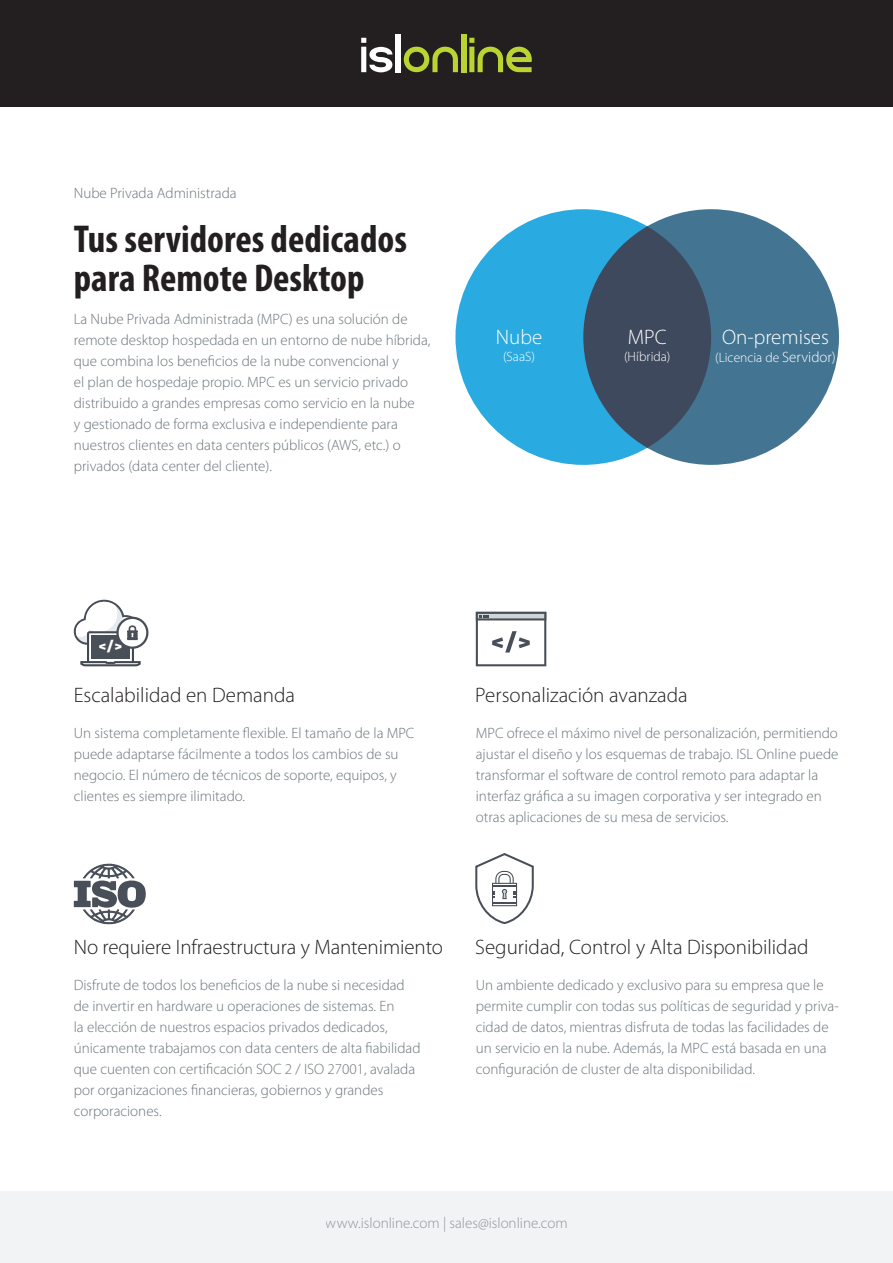
<style>
.page{position:relative;width:893px;height:1263px;background:#fff}
.page>*{position:absolute;margin:0;border:0;box-sizing:border-box;transform-origin:0 0}
.t1{font:700 condensed 39px/39px "Myriad Pro";color:#231f20}
.t2{font:300 21px "Myriad Pro";color:#231f20}
.t3{font:300 21px "Myriad Pro";color:#fff}
.t4{font:300 15px/21px "Myriad Pro";color:#6a757b}
.t5{font:800 14.85px "Adelle";color:#fff}
.t6{font:300 13.5px "Myriad Pro";color:#fff}
.s1{font-size:15px}
</style>
<div class="page">
<div style="left:0;top:0;width:893px;height:106px;background:#231f20"></div>
<div style="left:0;top:1192px;width:893px;height:71px;background:#f2f3f4"></div>
<svg style="left:361px;top:38px;width:31px;height:34px"></svg>
<div style="left:396px;top:34px;width:5px;height:38px;background:#fff"></div>
<svg style="left:404px;top:47px;width:54px;height:25px"></svg>
<div style="left:461px;top:34px;width:5px;height:38px;background:#bad432"></div>
<svg style="left:469px;top:38px;width:63px;height:34px"></svg>
<svg style="left:455px;top:209px;width:192px;height:256px;fill:#29aae1"></svg>
<svg style="left:647px;top:209px;width:192px;height:256px;background:#5b7d95"></svg>
<svg style="left:74px;top:600px;width:75px;height:66px"></svg>
<svg style="left:476px;top:612px;width:70px;height:54px"></svg>
<svg style="left:475px;top:853px;width:59px;height:72px"></svg>
<svg style="left:74px;top:863px;width:72px;height:62px"></svg>
<p class="t4" style="left:74px;top:183px;width:164px">Nube Privada Administrada</p>
<h1 class="t1" style="left:74px;top:218px;width:335px">Tus servidores dedicados para Remote Desktop</h1>
<p class="t4" style="left:74px;top:309px;width:358px">La Nube Privada Administrada (MPC) es una solución de remote desktop hospedada en un entorno de nube híbrida, que combina los beneficios de la nube convencional y<br>el plan de hospedaje propio. MPC es un servicio privado distribuido a grandes empresas como servicio en la nube<br>y gestionado de forma exclusiva e independiente para nuestros clientes en data centers públicos (AWS, etc.) o privados (data center del cliente).</p>
<h2 class="t3" style="left:496px;top:325px;width:48px">Nube</h2>
<p class="t6" style="left:503px;top:349px;width:33px">(SaaS)</p>
<h2 class="t3" style="left:628px;top:325px;width:40px">MPC</h2>
<p class="t6" style="left:624px;top:349px;width:48px">(Híbrida)</p>
<h2 class="t3" style="left:722px;top:325px;width:108px">On-premises</h2>
<p class="t6" style="left:715px;top:350px;width:122px">(Licencia de <span class="s1">Servidor)</span></p>
<p class="t5" style="left:98px;top:636px;width:26px">&lt;/&gt;</p>
<h2 class="t2" style="left:74px;top:683px;width:223px">Escalabilidad en Demanda</h2>
<p class="t4" style="left:74px;top:722px;width:342px">Un sistema completamente flexible. El tamaño de la MPC puede adaptarse fácilmente a todos los cambios de su negocio. El número de técnicos de soporte, equipos, y clientes es siempre ilimitado.</p>
<h2 class="t2" style="left:475px;top:683px;width:214px">Personalización avanzada</h2>
<p class="t4" style="left:476px;top:722px;width:364px">MPC ofrece el máximo nivel de personalización, permitiendo ajustar el diseño y los esquemas de trabajo. ISL Online puede transformar el software de control remoto para adaptar la interfaz gráfica a su imagen corporativa y ser integrado en otras aplicaciones de su mesa de servicios.</p>
<h2 class="t2" style="left:74px;top:935px;width:371px">No requiere Infraestructura y Mantenimiento</h2>
<h2 class="t2" style="left:475px;top:935px;width:335px">Seguridad, Control y Alta Disponibilidad</h2>
<p class="t4" style="left:74px;top:974px;width:348px">Disfrute de todos los beneficios de la nube si necesidad de invertir en hardware u operaciones de sistemas. En<br>la elección de nuestros espacios privados dedicados, únicamente trabajamos con data centers de alta fiabilidad que cuenten con certificación SOC 2 / ISO 27001, avalada por organizaciones financieras, gobiernos y grandes corporaciones.</p>
<p class="t4" style="left:476px;top:974px;width:365px">Un ambiente dedicado y exclusivo para su empresa que le permite cumplir con todas sus políticas de seguridad y priva&shy;cidad de datos, mientras disfruta de todas las facilidades de un servicio en la nube. Además, la MPC está basada en una configuración de cluster de alta disponibilidad.</p>
<p class="t4" style="left:326px;top:1213px;width:243px">www.islonline.com | sales@islonline.com</p>
</div>
